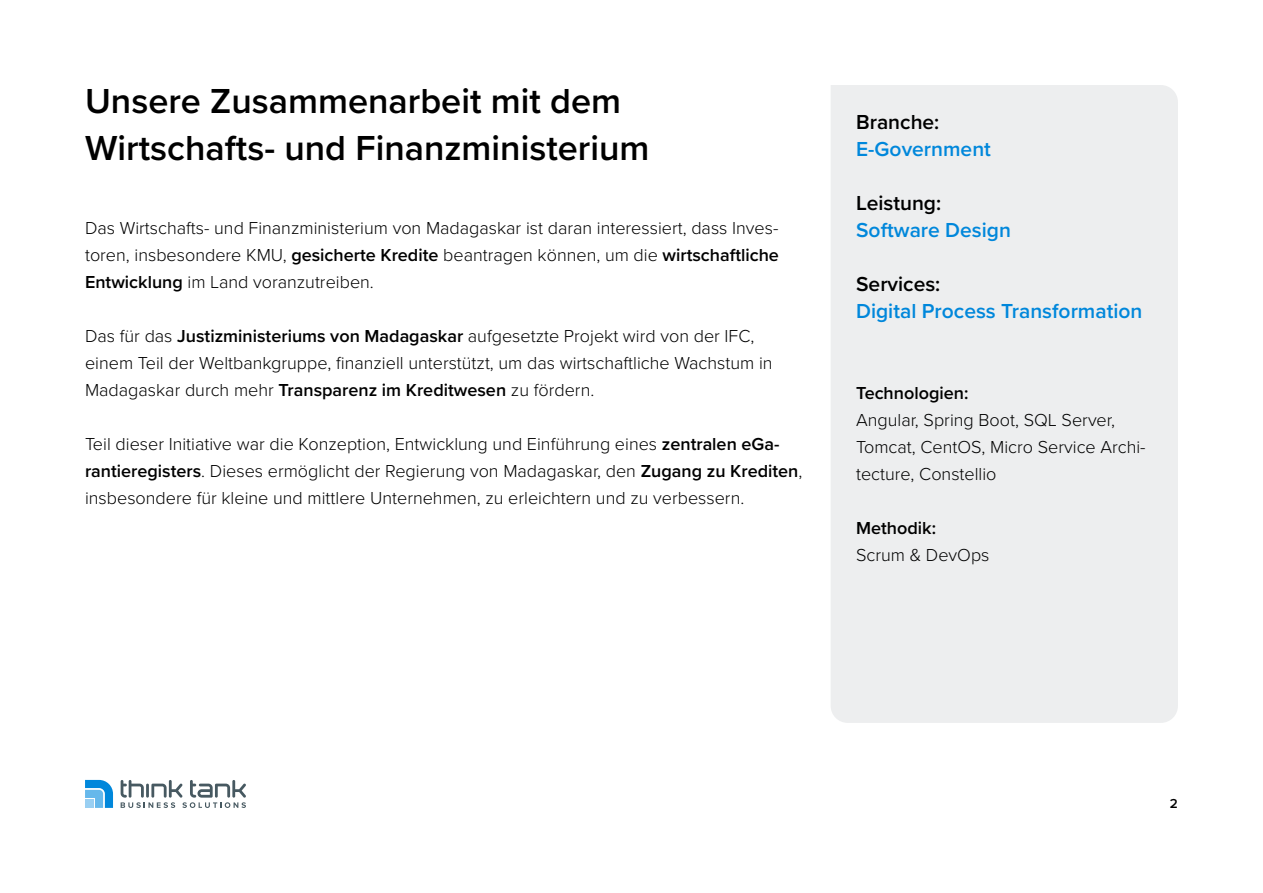
<style>
.page{position:relative;width:1263px;height:893px;background:#fff}
.page>*{position:absolute;margin:0;border:0;box-sizing:border-box;transform-origin:0 0}
.t1{font:600 36px/46.5px "Proxima Nova";color:#000}
.t2{font:600 21px "Proxima Nova";color:#0087db}
.t3{font:600 21px "Proxima Nova";color:#000}
.t4{font:300 18px/27px "Proxima Nova";color:#000}
.t5{font:600 18px "Proxima Nova";color:#000}
.t6{font:600 13.5px "Proxima Nova";color:#000}
.s1{font-weight:600}
</style>
<div class="page">
<svg style="left:121px;top:780px;width:125px;height:28px"></svg>
<svg style="left:85px;top:780px;width:28px;height:28px"></svg>
<div style="left:831px;top:85px;width:347px;height:638px;background:#edeeef"></div>
<h1 class="t1" style="left:85px;top:77px;width:566px">Unsere Zusammenarbeit mit dem<br>Wirtschafts- und Finanzministerium</h1>
<p class="t4" style="left:85px;top:213px;width:695px;text-align:justify">Das Wirtschafts- und Finanzministerium von Madagaskar ist daran interessiert, dass Inves&shy;toren, insbesondere KMU, <span class="s1">gesicherte Kredite</span> beantragen können, um die <span class="s1">wirtschaftliche Entwicklung</span> im Land voranzutreiben.</p>
<p class="t4" style="left:85px;top:321px;width:689px">Das für das <span class="s1">Justizministeriums von Madagaskar</span> aufgesetzte Projekt wird von der IFC, einem Teil der Weltbankgruppe, finanziell unterstützt, um das wirtschaftliche Wachstum in<br>Madagaskar durch mehr <span class="s1">Transparenz im Kreditwesen</span> zu fördern.</p>
<p class="t4" style="left:85px;top:429px;width:719px">Teil dieser Initiative war die Konzeption, Entwicklung und Einführung eines <span class="s1">zentralen eGa&shy;rantieregisters</span>. Dieses ermöglicht der Regierung von Madagaskar, den <span class="s1">Zugang zu Krediten</span>, insbesondere für kleine und mittlere Unternehmen, zu erleichtern und zu verbessern.</p>
<p class="t3" style="left:856px;top:106px;width:85px">Branche:</p>
<p class="t2" style="left:856px;top:133px;width:136px">E-Government</p>
<p class="t3" style="left:856px;top:187px;width:87px">Leistung:</p>
<p class="t2" style="left:856px;top:214px;width:156px">Software Design</p>
<p class="t3" style="left:856px;top:268px;width:86px">Services:</p>
<p class="t2" style="left:856px;top:295px;width:288px">Digital Process Transformation</p>
<p class="t5" style="left:856px;top:379px;width:114px">Technologien:</p>
<p class="t4" style="left:856px;top:405px;width:291px">Angular, Spring Boot, SQL Server,<br>Tomcat, CentOS, Micro Service Archi&shy;tecture, Constellio</p>
<p class="t5" style="left:856px;top:514px;width:82px">Methodik:</p>
<p class="t4" style="left:856px;top:540px;width:135px">Scrum &amp; DevOps</p>
<p class="t6" style="left:1170px;top:793px;width:10px">2</p>
</div>
